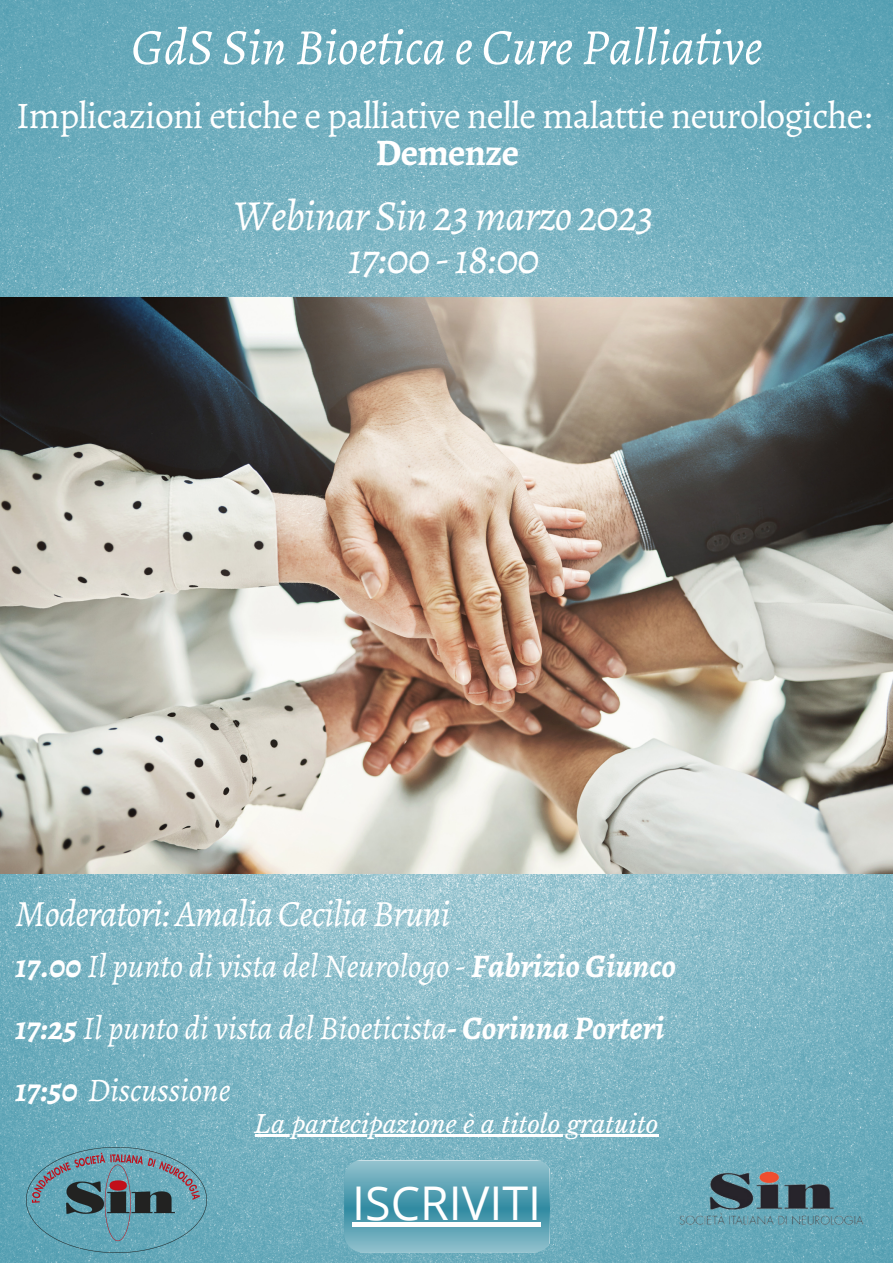
<style>
.page{position:relative;width:893px;height:1263px;background:#fff}
.page>*{position:absolute;margin:0;border:0;box-sizing:border-box;transform-origin:0 0}
.t1{font:italic 51px "Alegreya";color:#fff}
.t2{font:46.5px "Open Sans";color:#fff}
.t3{font:italic 43.05px/42.8px "Alegreya";letter-spacing:-.02em;color:#fff;text-align:center}
.t4{font:37.58px "Alegreya";letter-spacing:-.02em;color:#fff}
.t5{font:700 37.58px "Alegreya";letter-spacing:-.02em;color:#fff}
.t6{font:italic 37.2px "Alegreya";letter-spacing:-.02em;color:#fff}
.t7{font:italic 33.15px/62.1px "Alegreya";color:#fff}
.t8{font:italic 24.22px "Libre Baskerville";color:#fff}
.s1{font-weight:700}
</style>
<div class="page">
<img style="left:0;top:0;width:893px;height:1263px">
<img style="left:649px;top:1078px;width:244px;height:185px">
<img style="left:26px;top:1147px;width:181px;height:105px">
<img style="left:0;top:297px;width:893px;height:577px">
<hr style="left:254px;top:1135px;width:404px;height:2px;background:#fff">
<svg style="left:344px;top:1161px;width:205px;height:91px;background:#62a6b8"></svg>
<div style="left:352px;top:1222px;width:189px;height:5px;background:#fff"></div>
<h1 class="t1" style="left:131px;top:12px;width:633px">GdS Sin Bioetica e Cure Palliative</h1>
<p class="t4" style="left:16px;top:90px;width:857px">Implicazioni etiche e palliative nelle malattie neurologiche:</p>
<p class="t5" style="left:375px;top:127px;width:145px">Demenze</p>
<p class="t3" style="left:233px;top:194px;width:422px">Webinar Sin 23marzo 2023<br>17:00 -18:00</p>
<p class="t6" style="left:15px;top:888px;width:436px">Moderatori:AmaliaCeciliaBruni</p>
<p class="t7" style="left:15px;top:934px;width:662px"><span class="s1">17.00</span> Il punto di vista del Neurologo - <span class="s1">FabrizioGiunco<br>17:25</span> Il punto di vista del Bioeticista<span class="s1">- Corinna Porteri<br>17:50</span> Discussione</p>
<p class="t8" style="left:254px;top:1109px;width:405px">La partecipazione è a titolo gratuito</p>
<h2 class="t2" style="left:352px;top:1170px;width:190px">ISCRIVITI</h2>
</div>
